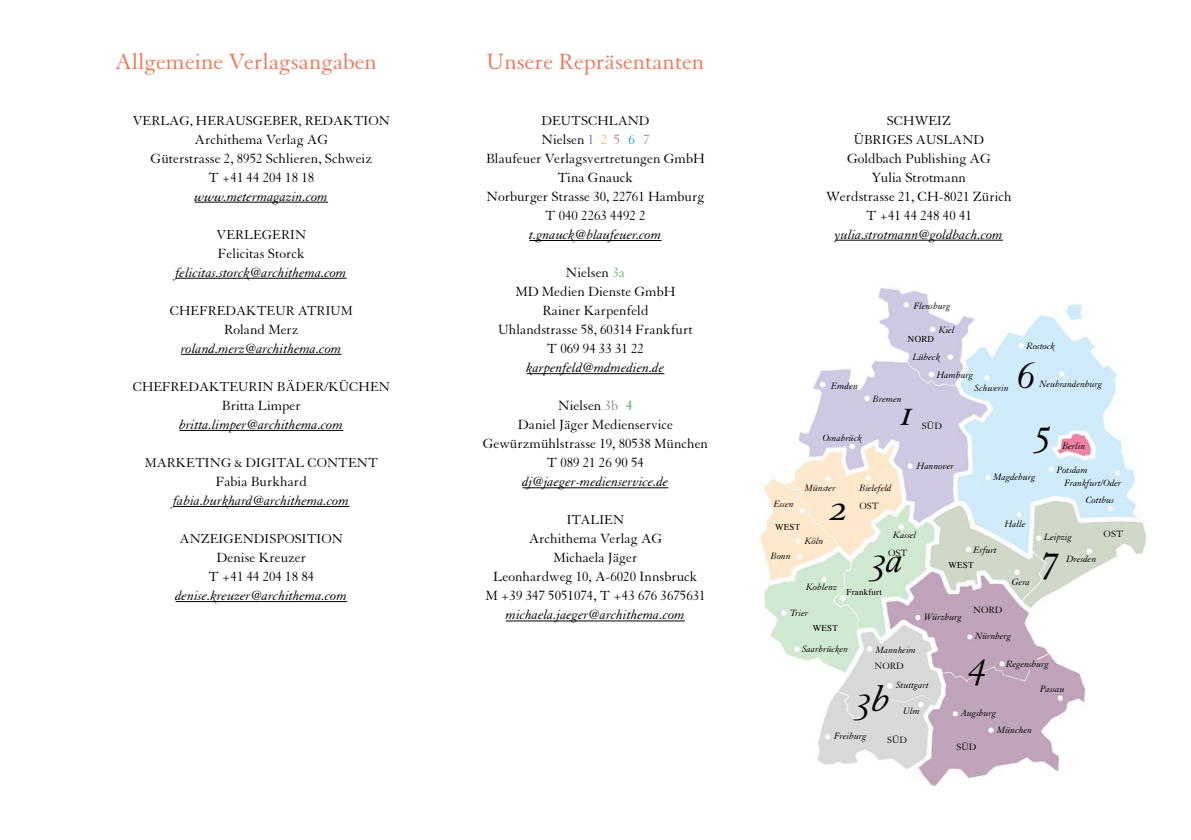
<style>
.page{position:relative;width:1191px;height:840px;background:#fff}
.page>*{position:absolute;margin:0;border:0;box-sizing:border-box;transform-origin:0 0}
.t1{font:40px/56.2px "Granjon Italic Os F";color:#000;text-align:center}
.t2{font:24px "Granjon LT Std";color:#ef7557}
.t3{font:14.4px/19px "Granjon LT Std";color:#000;text-align:center}
.t4{font:italic 14.4px "Granjon LT Std";color:#000}
.t5{font:14px/19px "Granjon LT Std";color:#000;text-align:center}
.t6{font:italic 10px/12.8px "Granjon LT Std";color:#000}
.t7{font:10px "Granjon LT Std";color:#000}
.t8{font:9px "Times";letter-spacing:.02em;color:#000}
.s1{color:#7a6cad}
.s2{color:#f9b765}
.s3{color:#ca7191}
.s4{color:#009adc}
.s5{color:#939886}
.s6{color:#67b96b}
.s7{color:#878988}
.s8{color:#399e56}
</style>
<div class="page">
<img style="left:760px;top:288px;width:387px;height:498px">
<hr style="left:529px;top:240px;width:132px;height:1px;background:#000">
<hr style="left:526px;top:373px;width:138px;height:1px;background:#000">
<hr style="left:522px;top:487px;width:146px;height:1px;background:#000">
<hr style="left:506px;top:620px;width:179px;height:1px;background:#000">
<hr style="left:195px;top:202px;width:133px;height:1px;background:#000">
<hr style="left:176px;top:278px;width:171px;height:1px;background:#000">
<hr style="left:181px;top:354px;width:161px;height:1px;background:#000">
<hr style="left:179px;top:430px;width:164px;height:1px;background:#000">
<hr style="left:173px;top:506px;width:176px;height:1px;background:#000">
<hr style="left:175px;top:601px;width:172px;height:1px;background:#000">
<hr style="left:835px;top:240px;width:168px;height:1px;background:#000">
<h2 class="t2" style="left:115px;top:49px;width:264px">Allgemeine Verlagsangaben</h2>
<h2 class="t2" style="left:486px;top:49px;width:219px">Unsere Repräsentanten</h2>
<p class="t5" style="left:133px;top:111px;width:259px">VERLAG, HERAUSGEBER, REDAKTION</p>
<p class="t3" style="left:151px;top:130px;width:223px">Archithema Verlag AG<br>Güterstrasse 2, 8952 Schlieren, Schweiz<br>T +41 44 204 18 18</p>
<p class="t4" style="left:195px;top:188px;width:135px">www.metermagazin.com</p>
<p class="t5" style="left:216px;top:225px;width:91px">VERLEGERIN</p>
<p class="t3" style="left:218px;top:244px;width:88px">Felicitas Storck</p>
<p class="t4" style="left:176px;top:264px;width:172px">felicitas.storck@archithema.com</p>
<p class="t5" style="left:170px;top:301px;width:185px">CHEFREDAKTEUR ATRIUM</p>
<p class="t3" style="left:224px;top:320px;width:76px">Roland Merz</p>
<p class="t4" style="left:181px;top:340px;width:162px">roland.merz@archithema.com</p>
<p class="t5" style="left:133px;top:377px;width:259px">CHEFREDAKTEURIN BÄDER/KÜCHEN</p>
<p class="t3" style="left:222px;top:396px;width:80px">Britta Limper</p>
<p class="t4" style="left:179px;top:416px;width:165px">britta.limper@archithema.com</p>
<p class="t5" style="left:145px;top:453px;width:235px">MARKETING &amp; DIGITAL CONTENT</p>
<p class="t3" style="left:216px;top:472px;width:93px">Fabia Burkhard</p>
<p class="t4" style="left:173px;top:492px;width:177px">fabia.burkhard@archithema.com</p>
<p class="t5" style="left:180px;top:529px;width:165px">ANZEIGENDISPOSITION</p>
<p class="t3" style="left:208px;top:548px;width:107px">Denise Kreuzer<br>T +41 44 204 18 84</p>
<p class="t4" style="left:175px;top:587px;width:173px">denise.kreuzer@archithema.com</p>
<p class="t5" style="left:541px;top:111px;width:110px">DEUTSCHLAND</p>
<p class="t3" style="left:486px;top:130px;width:220px">Nielsen <span class="s1">1</span> <span class="s2">2</span> <span class="s3">5</span> <span class="s4">6</span> <span class="s5">7<br></span>Blaufeuer Verlagsvertretungen GmbH<br>Tina Gnauck<br>Norburger Strasse 30, 22761 Hamburg<br>T 040 2263 4492 2</p>
<p class="t4" style="left:529px;top:227px;width:134px">t.gnauck@blaufeuer.com</p>
<p class="t3" style="left:498px;top:263px;width:196px">Nielsen <span class="s6">3a<br></span>MD Medien Dienste GmbH<br>Rainer Karpenfeld<br>Uhlandstrasse 58, 60314 Frankfurt<br>T 069 94 33 31 22</p>
<p class="t4" style="left:526px;top:360px;width:139px">karpenfeld@mdmedien.de</p>
<p class="t3" style="left:483px;top:396px;width:227px">Nielsen <span class="s7">3b</span> <span class="s8">4<br></span>Daniel Jäger Medienservice<br>Gewürzmühlstrasse 19, 80538 München<br>T 089 21 26 90 54</p>
<p class="t4" style="left:522px;top:474px;width:148px">dj@jaeger-medienservice.de</p>
<p class="t5" style="left:566px;top:510px;width:59px">ITALIEN</p>
<p class="t3" style="left:485px;top:529px;width:222px">Archithema Verlag AG<br>Michaela Jäger<br>Leonhardweg 10, A-6020 Innsbruck<br>M +39 347 5051074, T +43 676 3675631</p>
<p class="t4" style="left:506px;top:607px;width:181px">michaela.jaeger@archithema.com</p>
<p class="t5" style="left:853px;top:111px;width:132px">SCHWEIZ<br>ÜBRIGES AUSLAND</p>
<p class="t3" style="left:826px;top:149px;width:187px">Goldbach Publishing AG<br>Yulia Strotmann<br>Werdstrasse 21, CH-8021 Zürich<br>T +41 44 248 40 41</p>
<p class="t4" style="left:835px;top:226px;width:170px">yulia.strotmann@goldbach.com</p>
<p class="t6" style="left:831px;top:379px;width:29px">Emden</p>
<p class="t6" style="left:822px;top:431px;width:41px">Osnabrück</p>
<p class="t6" style="left:913px;top:299px;width:38px">Flensburg</p>
<p class="t6" style="left:938px;top:323px;width:17px">Kiel</p>
<p class="t8" style="left:908px;top:330px;width:28px">NORD</p>
<p class="t6" style="left:912px;top:350px;width:29px">Lübeck</p>
<p class="t6" style="left:936px;top:369px;width:38px">Hamburg</p>
<p class="t6" style="left:873px;top:392px;width:30px">Bremen</p>
<h1 class="t1" style="left:897px;top:384px;width:19px">1</h1>
<p class="t7" style="left:922px;top:420px;width:21px">SÜD</p>
<p class="t6" style="left:974px;top:382px;width:36px">Schwerin</p>
<p class="t6" style="left:1026px;top:339px;width:30px">Rostock</p>
<p class="t6" style="left:1039px;top:377px;width:65px">Neubrandenburg</p>
<h1 class="t1" style="left:1017px;top:348px;width:36px">6<br>5</h1>
<p class="t6" style="left:1062px;top:439px;width:25px">Berlin</p>
<p class="t6" style="left:917px;top:459px;width:39px">Hannover</p>
<p class="t6" style="left:993px;top:470px;width:44px">Magdeburg</p>
<p class="t6" style="left:1064px;top:463px;width:59px;text-indent:-8px">Potsdam<br>Frankfurt/Oder</p>
<p class="t6" style="left:1085px;top:493px;width:30px">Cottbus</p>
<p class="t6" style="left:1044px;top:531px;width:29px">Leipzig</p>
<p class="t6" style="left:805px;top:482px;width:32px">Münster</p>
<p class="t6" style="left:859px;top:481px;width:34px">Bielefeld</p>
<p class="t6" style="left:773px;top:497px;width:22px">Essen</p>
<p class="t7" style="left:859px;top:500px;width:21px">OST</p>
<h1 class="t1" style="left:829px;top:480px;width:19px">2</h1>
<p class="t6" style="left:1004px;top:517px;width:22px">Halle</p>
<p class="t8" style="left:775px;top:518px;width:27px">WEST</p>
<p class="t7" style="left:1103px;top:528px;width:21px">OST</p>
<p class="t6" style="left:893px;top:529px;width:25px">Kassel</p>
<p class="t7" style="left:888px;top:547px;width:21px">OST</p>
<p class="t6" style="left:805px;top:534px;width:20px">Köln</p>
<p class="t6" style="left:973px;top:543px;width:25px">Erfurt</p>
<h1 class="t1" style="left:1041px;top:529px;width:19px">7</h1>
<p class="t6" style="left:771px;top:549px;width:21px">Bonn</p>
<p class="t6" style="left:1066px;top:552px;width:31px">Dresden</p>
<h1 class="t1" style="left:869px;top:531px;width:36px">3a</h1>
<p class="t8" style="left:948px;top:556px;width:27px">WEST</p>
<p class="t6" style="left:1012px;top:575px;width:20px">Gera</p>
<p class="t6" style="left:806px;top:580px;width:33px">Koblenz</p>
<p class="t6" style="left:790px;top:606px;width:20px">Trier</p>
<p class="t6" style="left:802px;top:642px;width:48px">Saarbrücken</p>
<p class="t8" style="left:846px;top:583px;width:37px">Frankfurt</p>
<p class="t7" style="left:973px;top:604px;width:31px">NORD</p>
<p class="t6" style="left:924px;top:610px;width:40px">Würzburg</p>
<p class="t8" style="left:813px;top:619px;width:27px">WEST</p>
<p class="t6" style="left:975px;top:629px;width:38px">Nürnberg</p>
<p class="t6" style="left:1006px;top:657px;width:44px">Regensburg</p>
<p class="t6" style="left:1040px;top:682px;width:26px">Passau</p>
<p class="t6" style="left:997px;top:723px;width:36px">München</p>
<p class="t6" style="left:875px;top:643px;width:42px">Mannheim</p>
<h1 class="t1" style="left:969px;top:636px;width:19px">4</h1>
<p class="t7" style="left:874px;top:660px;width:31px">NORD</p>
<p class="t6" style="left:896px;top:678px;width:34px">Stuttgart</p>
<h1 class="t1" style="left:855px;top:671px;width:38px">3b</h1>
<p class="t6" style="left:903px;top:704px;width:18px">Ulm</p>
<p class="t6" style="left:961px;top:706px;width:37px">Augsburg</p>
<p class="t6" style="left:834px;top:729px;width:34px">Freiburg</p>
<p class="t7" style="left:887px;top:734px;width:21px">SÜD</p>
<p class="t7" style="left:956px;top:741px;width:21px">SÜD</p>
</div>
